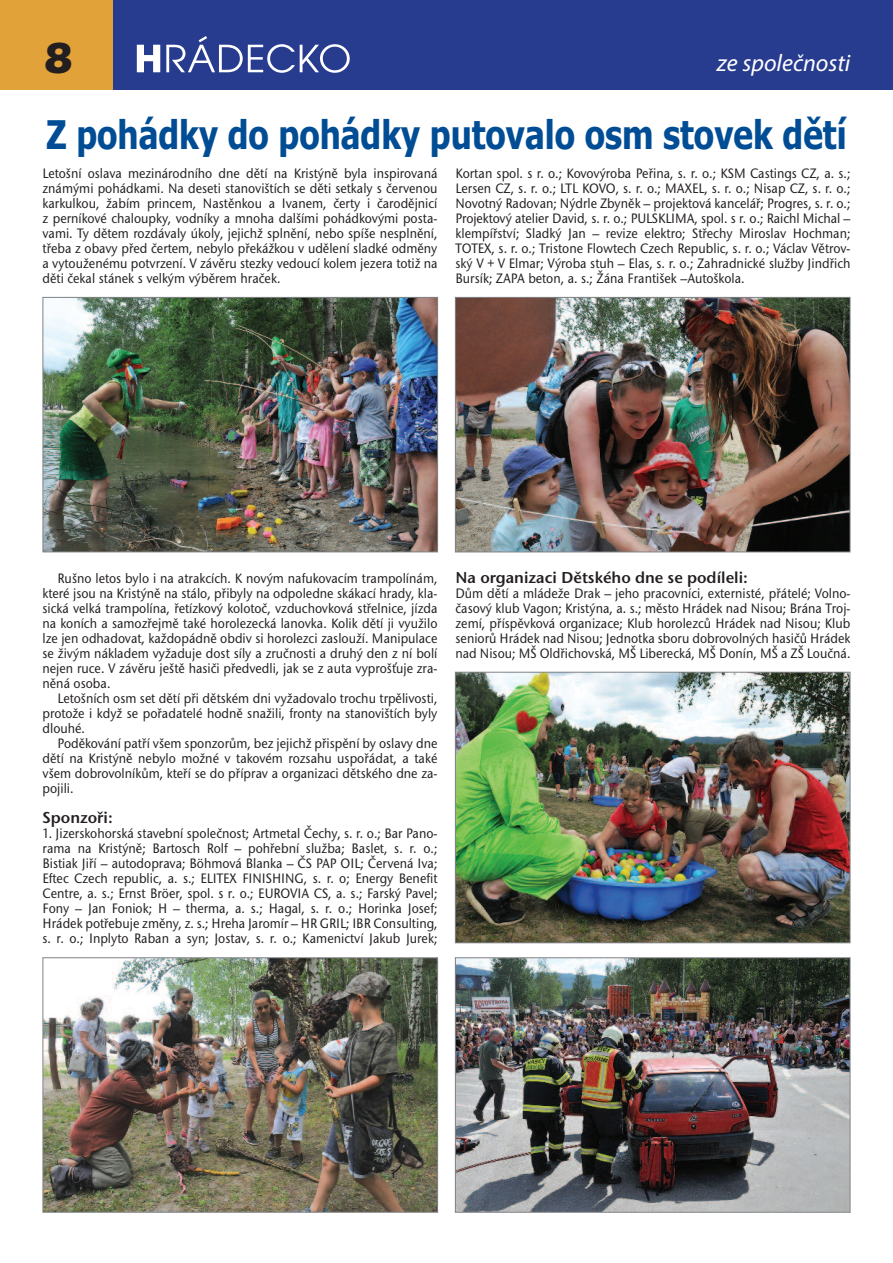
<style>
.page{position:relative;width:893px;height:1263px;background:#fff}
.page>*{position:absolute;margin:0;border:0;box-sizing:border-box;transform-origin:0 0}
.t1{font:700 45px "Itc Eras CE";color:#231f20}
.t2{font:700 39.6px "Tahoma";color:#014d95;scale:.83 1}
.t3{font:italic 24px "Myriad Pro";color:#fff}
.t4{font:16.5px "Stone Sans Itc TCE Semi";color:#231f20}
.t5{font:500 14.25px/15px "Stone Sans Itc TCE";color:#231f20;text-align:justify;scale:.9 1}
</style>
<div class="page">
<div style="left:0;top:0;width:893px;height:90px;background:#283c8f"></div>
<div style="left:0;top:0;width:113px;height:90px;background:#e1a339"></div>
<svg style="left:136px;top:36px;width:214px;height:37px"></svg>
<img style="left:45px;top:299px;width:391px;height:251px">
<div style="left:43px;top:297px;width:395px;height:255px;border:1px solid #808285"></div>
<img style="left:45px;top:959px;width:391px;height:252px">
<div style="left:43px;top:957px;width:395px;height:256px;border:1px solid #808285"></div>
<img style="left:457px;top:299px;width:391px;height:251px">
<div style="left:455px;top:297px;width:395px;height:255px;border:1px solid #808285"></div>
<img style="left:457px;top:674px;width:391px;height:267px">
<div style="left:455px;top:672px;width:395px;height:271px;border:1px solid #808285"></div>
<img style="left:457px;top:959px;width:391px;height:252px">
<div style="left:455px;top:957px;width:395px;height:256px;border:1px solid #808285"></div>
<h1 class="t1" style="left:43px;top:42px;width:32px">8</h1>
<h3 class="t3" style="left:717px;top:53px;width:135px">ze společnosti</h3>
<h2 class="t2" style="left:46px;top:113px;width:966px">Z pohádky do pohádky putovalo osm stovek dětí</h2>
<p class="t5" style="left:43px;top:165px;width:440px">Letošní oslava mezinárodního dne dětí na Kristýně byla inspirovaná známými pohádkami. Na deseti stanovištích se děti setkaly s červenou karkulkou, žabím princem, Nastěnkou a Ivanem, čerty i čarodějnicí z perníkové chaloupky, vodníky a mnoha dalšími pohádkovými posta&shy;vami. Ty dětem rozdávaly úkoly, jejichž splnění, nebo spíše nesplnění, třeba z obavy před čertem, nebylo překážkou v udělení sladké odměny a vytouženému potvrzení. V závěru stezky vedoucí kolem jezera totiž na děti čekal stánek s velkým výběrem hraček.</p>
<p class="t5" style="left:455px;top:165px;width:440px">Kortan spol. s r. o.; Kovovýroba Peřina, s. r. o.; KSM Castings CZ, a. s.; Lersen CZ, s. r. o.; LTL KOVO, s. r. o.; MAXEL, s. r. o.; Nisap CZ, s. r. o.; Novotný Radovan; Nýdrle Zbyněk – projektová kancelář; Progres, s. r. o.; Projektový atelier David, s. r. o.; PULSKLIMA, spol. s r. o.; Raichl Michal – klempířství; Sladký Jan – revize elektro; Střechy Miroslav Hochman; TOTEX, s. r. o.; Tristone Flowtech Czech Republic, s. r. o.; Václav Větrov&shy;ský V + V Elmar; Výroba stuh – Elas, s. r. o.; Zahradnické služby Jindřich Bursík; ZAPA beton, a. s.; Žána František –Autoškola.</p>
<p class="t5" style="left:43px;top:570px;width:440px;text-indent:15px">Rušno letos bylo i na atrakcích. K novým nafukovacím trampolínám, které jsou na Kristýně na stálo, přibyly na odpoledne skákací hrady, kla&shy;sická velká trampolína, řetízkový kolotoč, vzduchovková střelnice, jízda na koních a samozřejmě také horolezecká lanovka. Kolik dětí ji využilo lze jen odhadovat, každopádně obdiv si horolezci zaslouží. Manipulace se živým nákladem vyžaduje dost síly a zručnosti a druhý den z ní bolí nejen ruce. V závěru ještě hasiči předvedli, jak se z auta vyprošťuje zra&shy;něná osoba.</p>
<p class="t5" style="left:43px;top:690px;width:440px;text-indent:15px">Letošních osm set dětí při dětském dni vyžadovalo trochu trpělivosti, protože i když se pořadatelé hodně snažili, fronty na stanovištích byly dlouhé.</p>
<p class="t5" style="left:43px;top:735px;width:440px;text-indent:15px">Poděkování patří všem sponzorům, bez jejichž přispění by oslavy dne dětí na Kristýně nebylo možné v takovém rozsahu uspořádat, a také všem dobrovolníkům, kteří se do příprav a organizaci dětského dne za&shy;pojili.</p>
<p class="t4" style="left:43px;top:807px;width:72px">Sponzoři:</p>
<p class="t5" style="left:43px;top:825px;width:440px">1. Jizerskohorská stavební společnost; Artmetal Čechy, s. r. o.; Bar Pano&shy;rama na Kristýně; Bartosch Rolf – pohřební služba; Baslet, s. r. o.; Bistiak Jiří – autodoprava; Böhmová Blanka – ČS PAP OIL; Červená Iva; Eftec Czech republic, a. s.; ELITEX FINISHING, s. r. o; Energy Benefit Centre, a. s.; Ernst Bröer, spol. s r. o.; EUROVIA CS, a. s.; Farský Pavel; Fony – Jan Foniok; H – therma, a. s.; Hagal, s. r. o.; Horinka Josef; Hrádek potřebuje změny, z. s.; Hreha Jaromír – HR GRIL; IBR Consulting, s. r. o.; Inplyto Raban a syn; Jostav, s. r. o.; Kamenictví Jakub Jurek;</p>
<p class="t4" style="left:455px;top:567px;width:294px">Na organizaci Dětského dne se podíleli:</p>
<p class="t5" style="left:455px;top:585px;width:440px">Dům dětí a mládeže Drak – jeho pracovníci, externisté, přátelé; Volno&shy;časový klub Vagon; Kristýna, a. s.; město Hrádek nad Nisou; Brána Troj&shy;zemí, příspěvková organizace; Klub horolezců Hrádek nad Nisou; Klub seniorů Hrádek nad Nisou; Jednotka sboru dobrovolných hasičů Hrádek nad Nisou; MŠ Oldřichovská, MŠ Liberecká, MŠ Donín, MŠ a ZŠ Loučná.</p>
</div>
